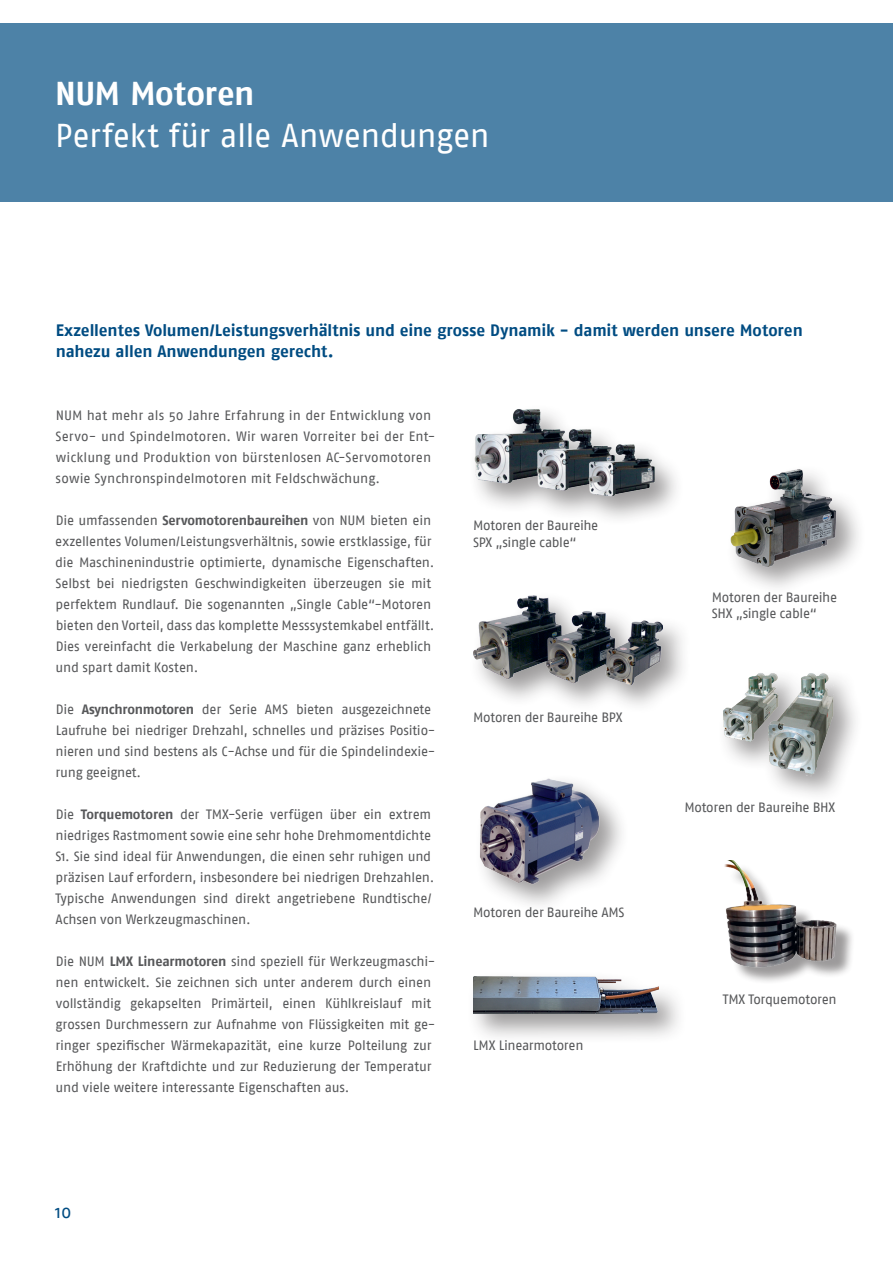
<style>
.page{position:relative;width:893px;height:1263px;background:#fff}
.page>*{position:absolute;margin:0;border:0;box-sizing:border-box;transform-origin:0 0}
.t1{font:33px "Fago No";letter-spacing:-.02em;color:#fff}
.t2{font:700 33px "Fago No";letter-spacing:-.015em;color:#fff}
.t3{font:18px "Fago No";color:#004c82}
.t4{font:700 16.5px/21px "Fago No";letter-spacing:-.01em;color:#004c82}
.t5{font:13.5px/21px "Fago No";letter-spacing:-.015em;color:#57585a}
.t6{font:13.5px/21px "Fago No";letter-spacing:.005em;color:#57585a}
.s1{font-weight:700}
</style>
<div class="page">
<div style="left:0;top:23px;width:893px;height:179px;background:#4d82a7"></div>
<div style="left:717px;top:668px;width:147px;height:136px;background:#231f20;opacity:.45"></div>
<img style="left:720px;top:671px;width:116px;height:111px">
<div style="left:469px;top:404px;width:216px;height:123px;background:#231f20;opacity:.45"></div>
<img style="left:473px;top:409px;width:182px;height:89px">
<div style="left:728px;top:864px;width:127px;height:121px;background:#231f20;opacity:.45"></div>
<img style="left:724px;top:861px;width:116px;height:110px">
<div style="left:467px;top:971px;width:220px;height:74px;background:#231f20;opacity:.45"></div>
<img style="left:473px;top:977px;width:185px;height:36px">
<div style="left:475px;top:773px;width:155px;height:141px;background:#231f20;opacity:.45"></div>
<img style="left:477px;top:776px;width:123px;height:111px">
<div style="left:468px;top:590px;width:224px;height:125px;background:#231f20;opacity:.45"></div>
<img style="left:473px;top:595px;width:189px;height:90px">
<div style="left:725px;top:464px;width:141px;height:133px;background:#231f20;opacity:.45"></div>
<img style="left:725px;top:464px;width:124px;height:116px">
<h1 class="t2" style="left:55px;top:74px;width:201px">NUM Motoren</h1>
<h1 class="t1" style="left:55px;top:117px;width:436px">Perfekt für alle Anwendungen</h1>
<p class="t4" style="left:56px;top:320px;width:748px">Exzellentes Volumen/Leistungsverhältnis und eine grosse Dynamik - damit werden unsere Motoren nahezu allen Anwendungen gerecht.</p>
<p class="t6" style="left:56px;top:405px;width:381px">NUM hat mehr als 50 Jahre Erfahrung in der Entwicklung von Servo- und Spindelmotoren. Wir waren Vorreiter bei der Ent&shy;wicklung und Produktion von bürstenlosen AC-Servomotoren sowie Synchronspindelmotoren mit Feldschwächung.</p>
<p class="t5" style="left:55px;top:510px;width:381px">Die umfassenden <span class="s1">Servomotorenbaureihen</span> von NUM bieten ein exzellentes Volumen/Leistungsverhältnis, sowie erstklassige, für die Maschinenindustrie optimierte, dynamische Eigenschaften.<br>Selbst bei niedrigsten Geschwindigkeiten überzeugen sie mit perfektem Rundlauf. Die sogenannten „Single Cable“-Motoren bieten den Vorteil, dass das komplette Messsystemkabel entfällt.<br>Dies vereinfacht die Verkabelung der Maschine ganz erheblich und spart damit Kosten.</p>
<p class="t5" style="left:56px;top:699px;width:381px">Die <span class="s1">Asynchronmotoren</span> der Serie AMS bieten ausgezeichnete Laufruhe bei niedriger Drehzahl, schnelles und präzises Positio&shy;nieren und sind bestens als C-Achse und für die Spindelindexie&shy;rung geeignet.</p>
<p class="t5" style="left:55px;top:804px;width:380px">Die <span class="s1">Torquemotoren</span> der TMX-Serie verfügen über ein extrem niedriges Rastmoment sowie eine sehr hohe Drehmomentdichte S1. Sie sind ideal für Anwendungen, die einen sehr ruhigen und präzisen Lauf erfordern, insbesondere bei niedrigen Drehzahlen.<br>Typische Anwendungen sind direkt angetriebene Rundtische/ Achsen von Werkzeugmaschinen.</p>
<p class="t5" style="left:55px;top:951px;width:381px">Die NUM <span class="s1">LMX Linearmotoren</span> sind speziell für Werkzeugmaschi&shy;nen entwickelt. Sie zeichnen sich unter anderem durch einen vollständig gekapselten Primärteil, einen Kühlkreislauf mit grossen Durchmessern zur Aufnahme von Flüssigkeiten mit ge&shy;ringer spezifischer Wärmekapazität, eine kurze Polteilung zur Erhöhung der Kraftdichte und zur Reduzierung der Temperatur und viele weitere interessante Eigenschaften aus.</p>
<p class="t5" style="left:473px;top:517px;width:127px;line-height:16.5px">Motoren der Baureihe<br>SPX „single cable“</p>
<p class="t5" style="left:473px;top:707px;width:151px">Motoren der Baureihe BPX</p>
<p class="t5" style="left:473px;top:902px;width:153px">Motoren der Baureihe AMS</p>
<p class="t5" style="left:473px;top:1035px;width:112px">LMX Linearmotoren</p>
<h2 class="t3" style="left:55px;top:1202px;width:18px">10</h2>
<p class="t5" style="left:712px;top:588px;width:127px;line-height:16.5px">Motoren der Baureihe<br>SHX „single cable“</p>
<p class="t5" style="left:684px;top:797px;width:152px">Motoren der Baureihe BHX</p>
<p class="t5" style="left:723px;top:989px;width:115px">TMX Torquemotoren</p>
</div>
